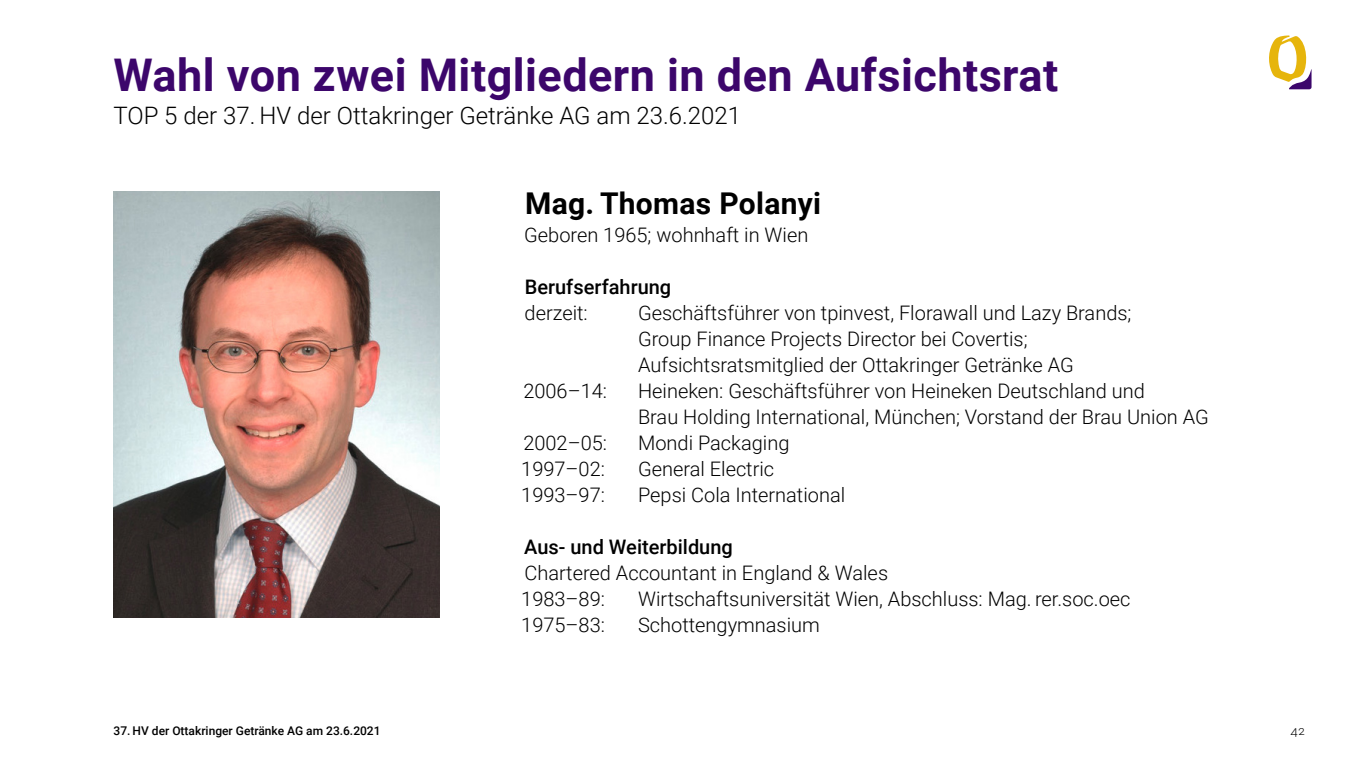
<style>
.page{position:relative;width:1366px;height:769px;background:#fff}
.page>*{position:absolute;margin:0;border:0;box-sizing:border-box;transform-origin:0 0}
.t1{font:700 45px "Roboto";letter-spacing:.01em;color:#3c066b}
.t2{font:700 30px "Roboto";letter-spacing:.01em;color:#000}
.t3{font:300 24px "Roboto";color:#000}
.t4{font:300 20px/26px "Roboto";color:#000}
.t5{font:500 20px "Roboto";color:#000}
.t6{font:500 12px "Roboto";color:#000}
.t7{font:300 12px "Roboto";color:#000}
</style>
<div class="page">
<img style="left:113px;top:191px;width:326px;height:426px">
<svg style="left:1269px;top:35px;width:42px;height:54px"></svg>
<h1 class="t1" style="left:114px;top:43px;width:946px">Wahl von zwei Mitgliedern in den Aufsichtsrat</h1>
<p class="t3" style="left:113px;top:99px;width:629px">TOP 5 der 37. HV der Ottakringer Getränke AG am 23.6.2021</p>
<h2 class="t2" style="left:525px;top:182px;width:297px">Mag. Thomas Polanyi</h2>
<p class="t4" style="left:524px;top:221px;width:285px">Geboren 1965; wohnhaft in Wien</p>
<p class="t5" style="left:525px;top:273px;width:148px">Berufserfahrung</p>
<p class="t4" style="left:524px;top:299px;width:65px">derzeit:</p>
<p class="t4" style="left:638px;top:299px;width:495px">Geschäftsführer von tpinvest, Florawall und Lazy Brands;<br>Group Finance Projects Director bei Covertis;<br>Aufsichtsratsmitglied der Ottakringer Getränke AG</p>
<p class="t4" style="left:523px;top:377px;width:85px">2006–14:</p>
<p class="t4" style="left:638px;top:377px;width:572px">Heineken: Geschäftsführer von Heineken Deutschland und<br>Brau Holding International, München; Vorstand der Brau Union AG</p>
<p class="t4" style="left:523px;top:429px;width:85px">2002–05:</p>
<p class="t4" style="left:638px;top:429px;width:153px">Mondi Packaging</p>
<p class="t4" style="left:521px;top:455px;width:85px">1997–02:</p>
<p class="t4" style="left:638px;top:455px;width:138px">General Electric</p>
<p class="t4" style="left:521px;top:481px;width:85px">1993–97:</p>
<p class="t4" style="left:638px;top:481px;width:209px">Pepsi Cola International</p>
<p class="t5" style="left:524px;top:533px;width:210px">Aus- und Weiterbildung</p>
<p class="t4" style="left:521px;top:559px;width:368px">Chartered Accountant in England &amp; Wales<br>1983–89:</p>
<p class="t4" style="left:638px;top:585px;width:494px">Wirtschaftsuniversität Wien, Abschluss: Mag. rer.soc.oec</p>
<p class="t4" style="left:521px;top:611px;width:85px">1975–83:</p>
<p class="t4" style="left:638px;top:611px;width:183px">Schottengymnasium</p>
<p class="t6" style="left:114px;top:722px;width:268px">37. HV der Ottakringer Getränke AG am 23.6.2021</p>
<p class="t7" style="left:1290px;top:722px;width:16px">42</p>
</div>
